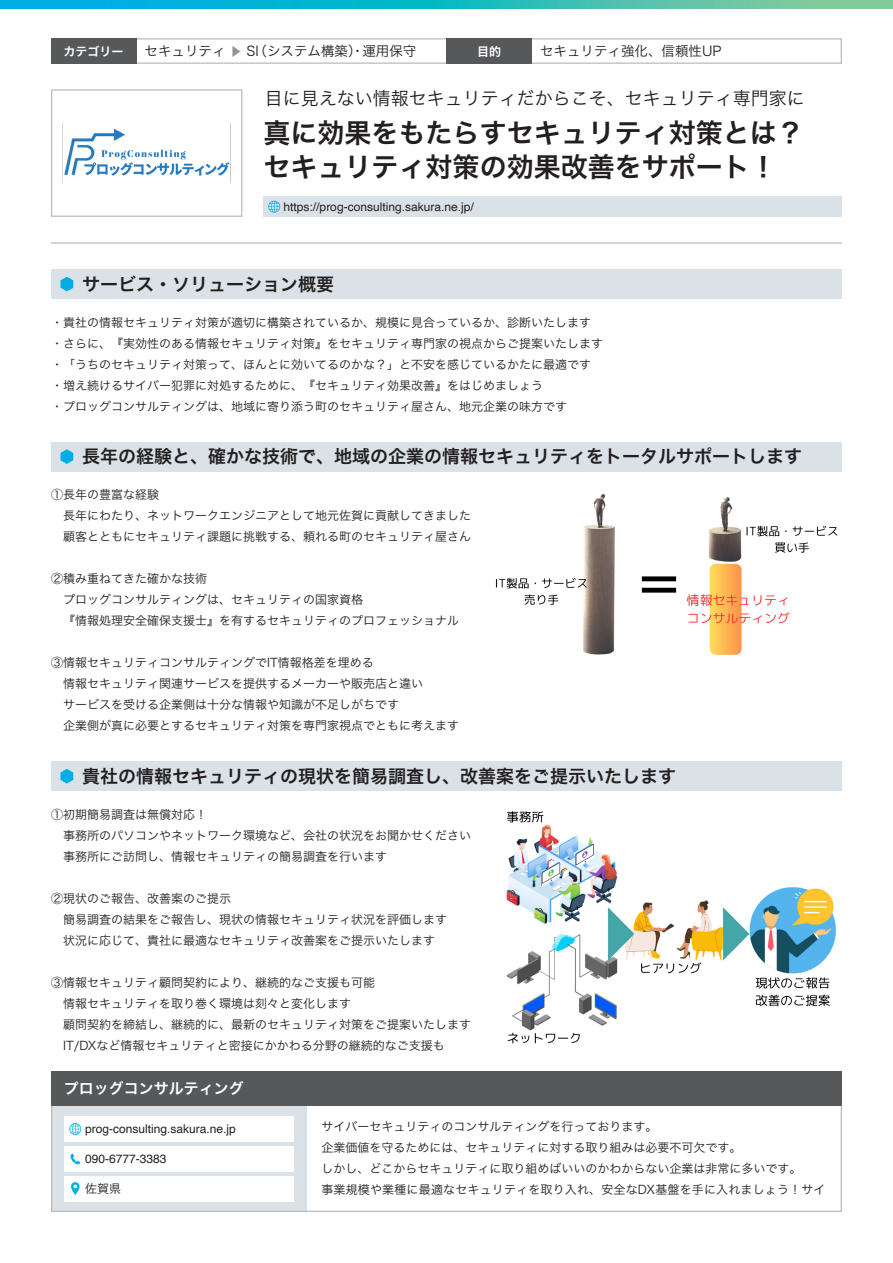
<style>
.page{position:relative;width:893px;height:1263px;background:#fff}
.page>*{position:absolute;margin:0;border:0;box-sizing:border-box;transform-origin:0 0}
.t1{font:27px/34.5px "Hira Kaku Pro N W6";color:#231f20}
.t2{font:18px "Hira Kaku Pro N W6";color:#231f20}
.t3{font:18px "Hira Kaku Pro N W3";color:#231f20}
.t4{font:15px "Hira Kaku Pro N W6";color:#fff}
.t5{font:13.5px "Hira Kaku Pro N W3";color:#231f20}
.t6{font:12px/21px "Hira Kaku Pro N W3";color:#231f20}
.t7{font:12px "Helvetica";color:#231f20}
.t8{font:12px "Hira Kaku Pro N W6";color:#fff}
.s1{font-size:12px;color:#939598}
</style>
<div class="page">
<div style="left:51px;top:1106px;width:255px;height:106px;background:#dae2e7"></div>
<div style="left:64px;top:1116px;width:229px;height:26px;background:#fff"></div>
<div style="left:64px;top:1146px;width:229px;height:25px;background:#fff"></div>
<div style="left:64px;top:1176px;width:229px;height:25px;background:#fff"></div>
<hr style="left:51px;top:242px;width:791px;height:2px;background:#bcbdc0">
<div style="left:51px;top:1071px;width:791px;height:35px;background:#57585a"></div>
<div style="left:51px;top:269px;width:791px;height:30px;background:#dae2e7"></div>
<svg style="left:61px;top:277px;width:12px;height:14px"></svg>
<div style="left:51px;top:442px;width:791px;height:29px;background:#dae2e7"></div>
<svg style="left:61px;top:449px;width:12px;height:15px"></svg>
<div style="left:51px;top:761px;width:791px;height:30px;background:#dae2e7"></div>
<svg style="left:61px;top:769px;width:12px;height:14px"></svg>
<svg style="left:0;top:0;width:893px;height:9px;background:#2bbac1"></svg>
<div style="left:51px;top:38px;width:791px;height:26px;border:1px solid #bcbdc0"></div>
<div style="left:51px;top:38px;width:85px;height:26px;background:#57585a"></div>
<div style="left:446px;top:38px;width:85px;height:26px;background:#57585a"></div>
<svg style="left:71px;top:1182px;width:9px;height:13px"></svg>
<svg style="left:70px;top:1153px;width:10px;height:12px"></svg>
<svg style="left:69px;top:1123px;width:12px;height:12px"></svg>
<img style="left:506px;top:811px;width:330px;height:233px">
<img style="left:496px;top:494px;width:342px;height:161px">
<div style="left:264px;top:196px;width:578px;height:21px;background:#dae2e7"></div>
<svg style="left:268px;top:201px;width:12px;height:12px"></svg>
<img style="left:62px;top:123px;width:169px;height:60px">
<div style="left:51px;top:89px;width:191px;height:128px;border:1px solid #bcbdc0"></div>
<p class="t5" style="left:145px;top:39px;width:273px">セキュリティ <span class="s1">▶</span> SI（システム構築）・運用保守</p>
<p class="t5" style="left:540px;top:39px;width:183px">セキュリティ強化、信頼性UP</p>
<p class="t8" style="left:64px;top:40px;width:61px">カテゴリー</p>
<p class="t8" style="left:477px;top:40px;width:25px">目的</p>
<h2 class="t3" style="left:265px;top:82px;width:541px">目に見えない情報セキュリティだからこそ、セキュリティ専門家に</h2>
<h1 class="t1" style="left:264px;top:114px;width:542px">真に効果をもたらすセキュリティ対策とは？セキュリティ対策の効果改善をサポート！</h1>
<p class="t7" style="left:284px;top:197px;width:192px">https://prog-consulting.sakura.ne.jp/</p>
<h2 class="t2" style="left:82px;top:268px;width:253px">サービス・ソリューション概要</h2>
<p class="t6" style="left:51px;top:311px;width:553px">・貴社の情報セキュリティ対策が適切に構築されているか、規模に見合っているか、診断いたします・さらに、『実効性のある情報セキュリティ対策』をセキュリティ専門家の視点からご提案いたします・「うちのセキュリティ対策って、ほんとに効いてるのかな？」と不安を感じているかたに最適です・増え続けるサイバー犯罪に対処するために、『セキュリティ効果改善』をはじめましょう<br>・プロッグコンサルティングは、地域に寄り添う町のセキュリティ屋さん、地元企業の味方です</p>
<h2 class="t2" style="left:82px;top:440px;width:721px">長年の経験と、確かな技術で、地域の企業の情報セキュリティをトータルサポートします</h2>
<p class="t6" style="left:51px;top:483px;width:421px">①長年の豊富な経験<br>　長年にわたり、ネットワークエンジニアとして地元佐賀に貢献してきました　顧客とともにセキュリティ課題に挑戦する、頼れる町のセキュリティ屋さん</p>
<p class="t6" style="left:51px;top:567px;width:409px">②積み重ねてきた確かな技術<br>　プロッグコンサルティングは、セキュリティの国家資格<br>　『情報処理安全確保支援士』を有するセキュリティのプロフェッショナル</p>
<p class="t6" style="left:51px;top:651px;width:409px">③情報セキュリティコンサルティングでIT情報格差を埋める<br>　情報セキュリティ関連サービスを提供するメーカーや販売店と違い<br>　サービスを受ける企業側は十分な情報や知識が不足しがちです<br>　企業側が真に必要とするセキュリティ対策を専門家視点でともに考えます</p>
<h2 class="t2" style="left:82px;top:760px;width:595px">貴社の情報セキュリティの現状を簡易調査し、改善案をご提示いたします</h2>
<p class="t6" style="left:51px;top:803px;width:421px">①初期簡易調査は無償対応！<br>　事務所のパソコンやネットワーク環境など、会社の状況をお聞かせください　事務所にご訪問し、情報セキュリティの簡易調査を行います</p>
<p class="t6" style="left:51px;top:887px;width:397px">②現状のご報告、改善案のご提示<br>　簡易調査の結果をご報告し、現状の情報セキュリティ状況を評価します　状況に応じて、貴社に最適なセキュリティ改善案をご提示いたします</p>
<p class="t6" style="left:51px;top:971px;width:421px">③情報セキュリティ顧問契約により、継続的なご支援も可能<br>　情報セキュリティを取り巻く環境は刻々と変化します<br>　顧問契約を締結し、継続的に、最新のセキュリティ対策をご提案いたします　IT/DXなど情報セキュリティと密接にかかわる分野の継続的なご支援も</p>
<p class="t4" style="left:64px;top:1075px;width:181px">プロッグコンサルティング</p>
<p class="t7" style="left:85px;top:1120px;width:152px">prog-consulting.sakura.ne.jp</p>
<p class="t7" style="left:85px;top:1150px;width:83px">090-6777-3383</p>
<p class="t6" style="left:85px;top:1177px;width:38px">佐賀県</p>
<p class="t6" style="left:321px;top:1115px;width:506px">サイバーセキュリティのコンサルティングを行っております。<br>企業価値を守るためには、セキュリティに対する取り組みは必要不可欠です。<br>しかし、どこからセキュリティに取り組めばいいのかわからない企業は非常に多いです。<br>事業規模や業種に最適なセキュリティを取り入れ、安全なDX基盤を手に入れましょう！サイ</p>
</div>
